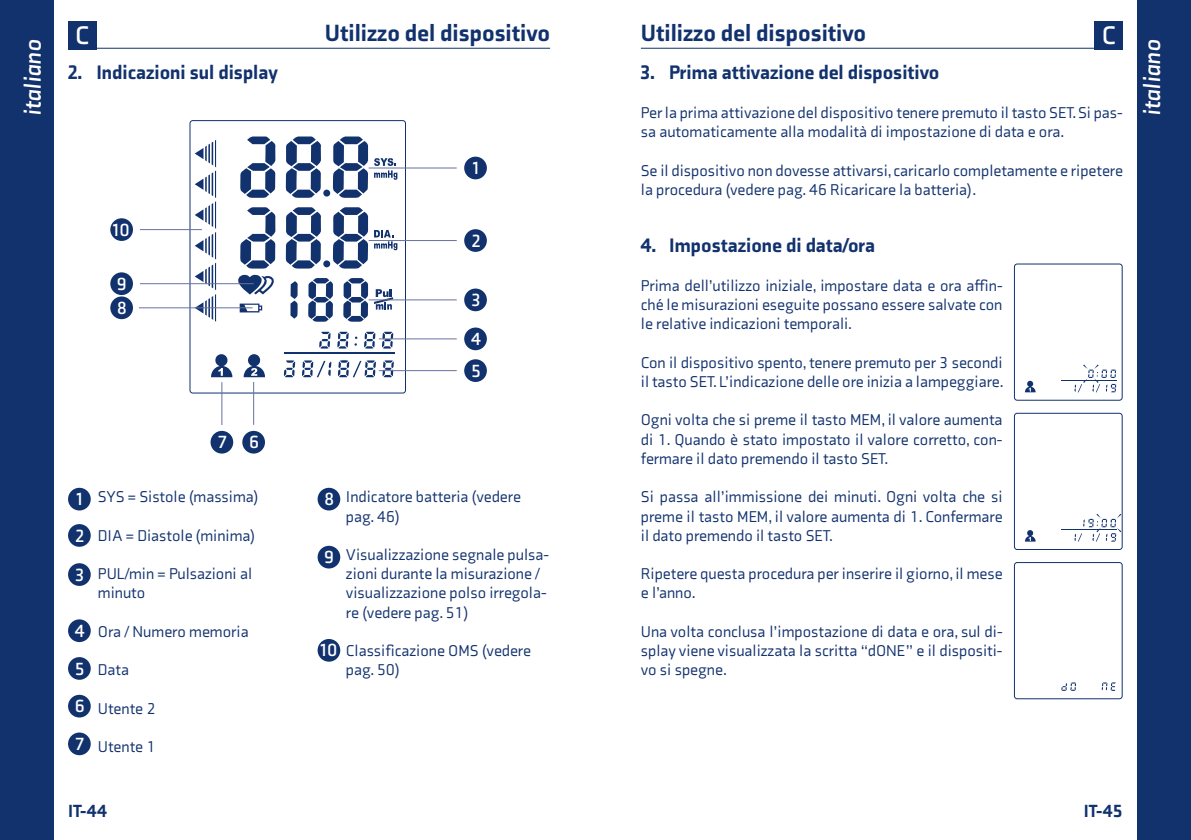
<style>
.page{position:relative;width:1191px;height:840px;background:#fff}
.page>*{position:absolute;margin:0;border:0;box-sizing:border-box;transform-origin:0 0}
.t1{font:700 26px "Axia";color:#fff}
.t2{font:900 24px "Axia";color:#12326e}
.t3{font:italic 700 24px "Axia";color:#fff}
.t4{font:900 20px "Axia";color:#12326e}
.t5{font:700 18px "Axia";color:#fff}
.t6{font:900 18px "Axia";color:#12326e}
.t7{font:16px/19.2px "Axia";color:#12326e}
</style>
<div class="page">
<div style="left:1137px;top:0;width:54px;height:839px;background:#12326e"></div>
<div style="left:0;top:0;width:54px;height:839px;background:#12326e"></div>
<hr style="left:641px;top:48px;width:482px;height:1px;background:#12326e">
<hr style="left:68px;top:48px;width:482px;height:1px;background:#12326e">
<div style="left:1094px;top:21px;width:29px;height:28px;background:#12326e"></div>
<div style="left:68px;top:21px;width:28px;height:28px;background:#12326e"></div>
<svg style="left:374px;top:289px;width:19px;height:20px"></svg>
<svg style="left:240px;top:136px;width:35px;height:62px"></svg>
<svg style="left:308px;top:278px;width:25px;height:43px"></svg>
<svg style="left:290px;top:281px;width:8px;height:37px"></svg>
<svg style="left:238px;top:274px;width:36px;height:20px"></svg>
<svg style="left:240px;top:207px;width:35px;height:61px"></svg>
<svg style="left:195px;top:140px;width:21px;height:181px"></svg>
<svg style="left:382px;top:360px;width:12px;height:17px"></svg>
<svg style="left:302px;top:360px;width:29px;height:17px"></svg>
<svg style="left:284px;top:360px;width:11px;height:17px"></svg>
<svg style="left:338px;top:360px;width:38px;height:17px"></svg>
<svg style="left:343px;top:278px;width:25px;height:43px"></svg>
<svg style="left:382px;top:331px;width:11px;height:17px"></svg>
<svg style="left:364px;top:331px;width:11px;height:17px"></svg>
<svg style="left:319px;top:331px;width:11px;height:17px"></svg>
<svg style="left:337px;top:331px;width:20px;height:17px"></svg>
<hr style="left:284px;top:352px;width:110px;height:1px;background:#12326e">
<svg style="left:286px;top:207px;width:82px;height:61px"></svg>
<svg style="left:240px;top:303px;width:22px;height:9px"></svg>
<svg style="left:374px;top:230px;width:23px;height:20px"></svg>
<svg style="left:286px;top:136px;width:111px;height:62px"></svg>
<svg style="left:211px;top:354px;width:22px;height:23px"></svg>
<svg style="left:244px;top:354px;width:21px;height:23px"></svg>
<div style="left:189px;top:120px;width:217px;height:273px;border:1px solid #12326e;border-radius:3px"></div>
<div style="left:464px;top:156px;width:23px;height:23px;background:#12326e;border-radius:50%"></div>
<div style="left:68px;top:487px;width:23px;height:23px;background:#12326e;border-radius:50%"></div>
<div style="left:464px;top:359px;width:23px;height:23px;background:#12326e;border-radius:50%"></div>
<div style="left:68px;top:656px;width:23px;height:23px;background:#12326e;border-radius:50%"></div>
<div style="left:464px;top:229px;width:23px;height:23px;background:#12326e;border-radius:50%"></div>
<div style="left:68px;top:524px;width:23px;height:22px;background:#12326e;border-radius:50%"></div>
<div style="left:242px;top:430px;width:23px;height:23px;background:#12326e;border-radius:50%"></div>
<div style="left:68px;top:694px;width:23px;height:23px;background:#12326e;border-radius:50%"></div>
<div style="left:464px;top:288px;width:23px;height:23px;background:#12326e;border-radius:50%"></div>
<div style="left:68px;top:563px;width:23px;height:22px;background:#12326e;border-radius:50%"></div>
<div style="left:210px;top:430px;width:23px;height:23px;background:#12326e;border-radius:50%"></div>
<div style="left:110px;top:296px;width:23px;height:23px;background:#12326e;border-radius:50%"></div>
<div style="left:110px;top:272px;width:23px;height:23px;background:#12326e;border-radius:50%"></div>
<div style="left:68px;top:732px;width:23px;height:22px;background:#12326e;border-radius:50%"></div>
<div style="left:317px;top:487px;width:23px;height:23px;background:#12326e;border-radius:50%"></div>
<div style="left:317px;top:545px;width:23px;height:23px;background:#12326e;border-radius:50%"></div>
<div style="left:464px;top:327px;width:23px;height:23px;background:#12326e;border-radius:50%"></div>
<div style="left:68px;top:619px;width:23px;height:22px;background:#12326e;border-radius:50%"></div>
<hr style="left:253px;top:382px;width:1px;height:42px;background:#6971a1">
<hr style="left:221px;top:382px;width:1px;height:43px;background:#6971a1">
<hr style="left:369px;top:167px;width:88px;height:1px;background:#6971a1">
<hr style="left:369px;top:240px;width:88px;height:1px;background:#6971a1">
<hr style="left:139px;top:307px;width:114px;height:1px;background:#6971a1">
<hr style="left:140px;top:283px;width:114px;height:1px;background:#6971a1">
<hr style="left:140px;top:229px;width:62px;height:1px;background:#6971a1">
<hr style="left:369px;top:299px;width:88px;height:1px;background:#6971a1">
<hr style="left:379px;top:338px;width:78px;height:1px;background:#6971a1">
<hr style="left:379px;top:370px;width:78px;height:1px;background:#6971a1">
<div style="left:110px;top:218px;width:23px;height:23px;background:#12326e;border-radius:50%"></div>
<div style="left:317px;top:638px;width:23px;height:23px;background:#12326e;border-radius:50%"></div>
<hr style="left:1061px;top:379px;width:55px;height:1px;background:#12326e">
<svg style="left:1025px;top:380px;width:10px;height:12px"></svg>
<svg style="left:1074px;top:364px;width:42px;height:28px"></svg>
<div style="left:1014px;top:263px;width:108px;height:137px;border:1px solid #12326e;border-radius:3px"></div>
<hr style="left:1061px;top:529px;width:55px;height:1px;background:#12326e">
<svg style="left:1025px;top:530px;width:10px;height:11px"></svg>
<svg style="left:1074px;top:513px;width:46px;height:28px"></svg>
<div style="left:1014px;top:412px;width:108px;height:137px;border:1px solid #12326e;border-radius:3px"></div>
<svg style="left:1101px;top:682px;width:14px;height:8px"></svg>
<svg style="left:1061px;top:682px;width:15px;height:8px"></svg>
<div style="left:1014px;top:561px;width:108px;height:137px;border:1px solid #12326e;border-radius:3px"></div>
<h1 class="t1" style="left:75px;top:20px;width:16px">C</h1>
<h2 class="t2" style="left:325px;top:18px;width:227px">Utilizzo del dispositivo</h2>
<h2 class="t2" style="left:641px;top:18px;width:227px">Utilizzo del dispositivo</h2>
<h1 class="t1" style="left:1101px;top:20px;width:16px">C</h1>
<p class="t4" style="left:68px;top:60px;width:211px">2. Indicazioni sul display</p>
<h2 class="t3" style="left:18px;top:116px;width:78px;rotate:-90deg">italiano</h2>
<h2 class="t3" style="left:1137px;top:116px;width:78px;rotate:-90deg">italiano</h2>
<p class="t4" style="left:641px;top:60px;width:300px">3. Prima attivazione del dispositivo</p>
<p class="t7" style="left:641px;top:103px;width:483px">Per la prima attivazione del dispositivo tenere premuto il tasto SET. Si pas&shy;sa automaticamente alla modalità di impostazione di data e ora.</p>
<p class="t7" style="left:641px;top:160px;width:483px">Se il dispositivo non dovesse attivarsi, caricarlo completamente e ripetere la procedura (vedere pag. 46 Ricaricare la batteria).</p>
<p class="t5" style="left:471px;top:157px;width:12px">1</p>
<p class="t5" style="left:111px;top:219px;width:20px">10</p>
<p class="t5" style="left:117px;top:273px;width:12px">9</p>
<p class="t5" style="left:117px;top:297px;width:12px">8</p>
<p class="t5" style="left:217px;top:431px;width:12px">7</p>
<p class="t5" style="left:249px;top:431px;width:12px">6</p>
<p class="t5" style="left:75px;top:488px;width:12px">1</p>
<p class="t5" style="left:75px;top:524px;width:12px">2</p>
<p class="t5" style="left:75px;top:563px;width:12px">3</p>
<p class="t5" style="left:75px;top:619px;width:12px">4</p>
<p class="t5" style="left:75px;top:657px;width:12px">5</p>
<p class="t5" style="left:75px;top:695px;width:12px">6</p>
<p class="t5" style="left:75px;top:732px;width:12px">7</p>
<p class="t7" style="left:98px;top:487px;width:163px">SYS = Sistole (massima)</p>
<p class="t7" style="left:98px;top:525px;width:159px">DIA = Diastole (minima)</p>
<p class="t7" style="left:98px;top:564px;width:156px">PUL/min = Pulsazioni al minuto</p>
<p class="t7" style="left:98px;top:621px;width:152px">Ora / Numero memoria</p>
<p class="t7" style="left:98px;top:660px;width:33px">Data</p>
<p class="t7" style="left:98px;top:698px;width:59px">Utente 2</p>
<p class="t7" style="left:98px;top:736px;width:59px">Utente 1</p>
<p class="t5" style="left:471px;top:229px;width:12px">2</p>
<p class="t5" style="left:471px;top:289px;width:12px">3</p>
<p class="t5" style="left:471px;top:328px;width:12px">4</p>
<p class="t5" style="left:471px;top:359px;width:12px">5</p>
<p class="t5" style="left:324px;top:488px;width:12px">8</p>
<p class="t5" style="left:324px;top:546px;width:12px">9</p>
<p class="t5" style="left:318px;top:639px;width:20px">10</p>
<p class="t7" style="left:346px;top:487px;width:176px">Indicatore batteria (vedere pag. 46)</p>
<p class="t7" style="left:346px;top:544px;width:205px">Visualizzazione segnale pulsa&shy;zioni durante la misurazione / visualizzazione polso irregola&shy;re (vedere pag. 51)</p>
<p class="t7" style="left:346px;top:640px;width:187px">Classificazione OMS (vedere pag. 50)</p>
<p class="t4" style="left:641px;top:233px;width:236px">4. Impostazione di data/ora</p>
<p class="t7" style="left:641px;top:276px;width:363px;text-align:justify">Prima dell’utilizzo iniziale, impostare data e ora affin&shy;ché le misurazioni eseguite possano essere salvate con le relative indicazioni temporali.</p>
<p class="t7" style="left:641px;top:352px;width:364px">Con il dispositivo spento, tenere premuto per 3 secondi il tasto SET. L’indicazione delle ore inizia a lampeggiare.</p>
<p class="t7" style="left:641px;top:410px;width:363px;text-align:justify">Ogni volta che si preme il tasto MEM, il valore aumenta di 1. Quando è stato impostato il valore corretto, con&shy;fermare il dato premendo il tasto SET.</p>
<p class="t7" style="left:641px;top:487px;width:363px;text-align:justify">Si passa all’immissione dei minuti. Ogni volta che si preme il tasto MEM, il valore aumenta di 1. Confermare il dato premendo il tasto SET.</p>
<p class="t7" style="left:641px;top:564px;width:363px">Ripetere questa procedura per inserire il giorno, il mese e l’anno.</p>
<p class="t7" style="left:641px;top:621px;width:363px;text-align:justify">Una volta conclusa l’impostazione di data e ora, sul di&shy;splay viene visualizzata la scritta “dONE” e il dispositi&shy;vo si spegne.</p>
<p class="t6" style="left:68px;top:799px;width:41px">IT-44</p>
<p class="t6" style="left:1083px;top:799px;width:41px">IT-45</p>
</div>
